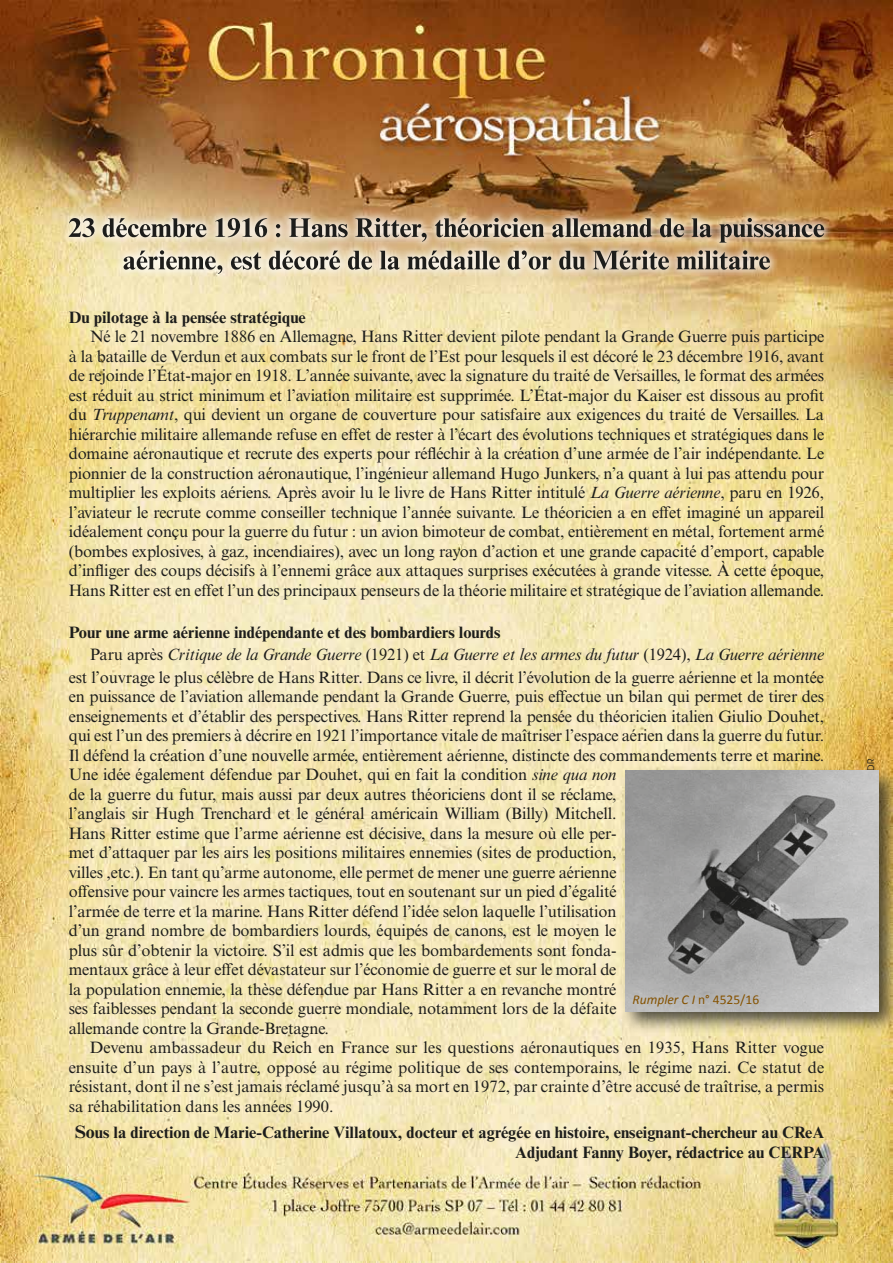
<style>
.page{position:relative;width:893px;height:1263px;background:#fff}
.page>*{position:absolute;margin:0;border:0;box-sizing:border-box;transform-origin:0 0}
.t1{font:16.5px/19.5px "Times New Roman MT Std";letter-spacing:-.01em;color:#1d1d1b;text-align:justify}
.t2{font:700 16.5px/19.8px "Times New Roman MT Std";color:#1d1d1b;text-align:right}
.t3{font:italic 16.5px "Times New Roman MT Std";letter-spacing:-.01em;color:#1d1d1b}
.t4{font:italic 13.5px "Calibri";color:#855200}
.t5{font:9px "ITC Avant Garde Std";color:#1d1d1b}
.s1{font-style:italic}
.s2{font-style:normal}
.s3{font-size:18px}
</style>
<div class="page">
<img style="left:0;top:0;width:893px;height:1263px">
<div style="left:59px;top:209px;width:775px;height:74px;background:#fff;opacity:.75"></div>
<svg style="left:124px;top:250px;width:646px;height:24px;background:#b4a892"></svg>
<svg style="left:69px;top:218px;width:755px;height:25px;background:#ae9e86"></svg>
<div style="left:620px;top:765px;width:273px;height:269px;background:#1d1d1b;opacity:.75"></div>
<img style="left:625px;top:771px;width:253px;height:240px">
<p class="t2" style="left:69px;top:307px;width:239px">Du pilotage à la pensée stratégique</p>
<p class="t1" style="left:69px;top:327px;width:757px;text-indent:21px">Né le 21 novembre 1886 en Allemagne, Hans Ritter devient pilote pendant la Grande Guerre puis participe à la bataille de Verdun et aux combats sur le front de l’Est pour lesquels il est décoré le 23 décembre 1916, avant de rejoinde l’État-major en 1918. L’année suivante, avec la signature du traité de Versailles, le format des armées est réduit au strict minimum et l’aviation militaire est supprimée. L’État-major du Kaiser est dissous au profit du <span class="s1">Truppenamt</span>, qui devient un organe de couverture pour satisfaire aux exigences du traité de Versailles. La hiérarchie militaire allemande refuse en effet de rester à l’écart des évolutions techniques et stratégiques dans le domaine aéronautique et recrute des experts pour réfléchir à la création d’une armée de l’air indépendante. Le pionnier de la construction aéronautique, l’ingénieur allemand Hugo Junkers, n’a quant à lui pas attendu pour multiplier les exploits aériens. Après avoir lu le livre de Hans Ritter intitulé <span class="s1">La Guerre aérienne</span>, paru en 1926, l’aviateur le recrute comme conseiller technique l’année suivante. Le théoricien a en effet imaginé un appareil idéalement conçu pour la guerre du futur : un avion bimoteur de combat, entièrement en métal, fortement armé (bombes explosives, à gaz, incendiaires), avec un long rayon d’action et une grande capacité d’emport, capable d’infliger des coups décisifs à l’ennemi grâce aux attaques surprises exécutées à grande vitesse. À cette époque, Hans Ritter est en effet l’un des principaux penseurs de la théorie militaire et stratégique de l’aviation allemande.</p>
<p class="t2" style="left:69px;top:622px;width:433px">Pour une arme aérienne indépendante et des bombardiers lourds</p>
<p class="t3" style="left:90px;top:645px;width:736px"><span class="s2">Paru après</span> Critique de la Grande Guerre <span class="s2">(1921) et</span> La Guerre et les armes du futur <span class="s2">(1924),</span> La Guerre aérienne</p>
<p class="t1" style="left:69px;top:667px;width:757px">est l’ouvrage le plus célèbre de Hans Ritter. Dans ce livre, il décrit l’évolution de la guerre aérienne et la montée</p>
<p class="t1" style="left:69px;top:687px;width:757px;text-align:left">en puissance de l’aviation allemande pendant la Grande Guerre, puis effectue un bilan qui permet de tirer des enseignements et d’établir des perspectives. Hans Ritter reprend la pensée du théoricien italien Giulio Douhet, qui est l’un des premiers à décrire en 1921 l’importance vitale de maîtriser l’espace aérien dans la guerre du futur.<br>Il défend la création d’une nouvelle armée, entièrement aérienne, distincte des commandements terre et marine.<br>Une idée également défendue par Douhet, qui en fait la condition <span class="s1">sine qua non<br></span>de la guerre du futur, mais aussi par deux autres théoriciens dont il se réclame,<br>l’anglais sir Hugh Trenchard et le général américain William (Billy) Mitchell.<br>Hans Ritter estime que l’arme aérienne est décisive, dans la mesure où elle per-<br>met d’attaquer par les airs les positions militaires ennemies (sites de production,<br>villes ,etc.). En tant qu’arme autonome, elle permet de mener une guerre aérienne<br>offensive pour vaincre les armes tactiques, tout en soutenant sur un pied d’égalité<br>l’armée de terre et la marine. Hans Ritter défend l’idée selon laquelle l’utilisation<br>d’un grand nombre de bombardiers lourds, équipés de canons, est le moyen le<br>plus sûr d’obtenir la victoire. S’il est admis que les bombardements sont fonda-<br>mentaux grâce à leur effet dévastateur sur l’économie de guerre et sur le moral de<br>la population ennemie, la thèse défendue par Hans Ritter a en revanche montré<br>ses faiblesses pendant la seconde guerre mondiale, notamment lors de la défaite<br>allemande contre la Grande-Bretagne.</p>
<p class="t1" style="left:69px;top:1038px;width:757px;text-indent:21px">Devenu ambassadeur du Reich en France sur les questions aéronautiques en 1935, Hans Ritter vogue ensuite d’un pays à l’autre, opposé au régime politique de ses contemporains, le régime nazi. Ce statut de résistant, dont il ne s’est jamais réclamé jusqu’à sa mort en 1972, par crainte d’être accusé de traîtrise, a permis sa réhabilitation dans les années 1990.</p>
<p class="t2" style="left:75px;top:1122px;width:751px"><span class="s3">So</span>us la direction de Marie-Catherine Villatoux, docteur et agrégée en histoire, enseignant-chercheur au CReA<br>Adjudant Fanny Boyer, rédactrice au CERPA</p>
<p class="t4" style="left:632px;top:990px;width:128px">Rumpler C I <span class="s2">n° 4525/16</span></p>
<p class="t5" style="left:865px;top:771px;width:13px;rotate:-90deg">DR</p>
</div>
